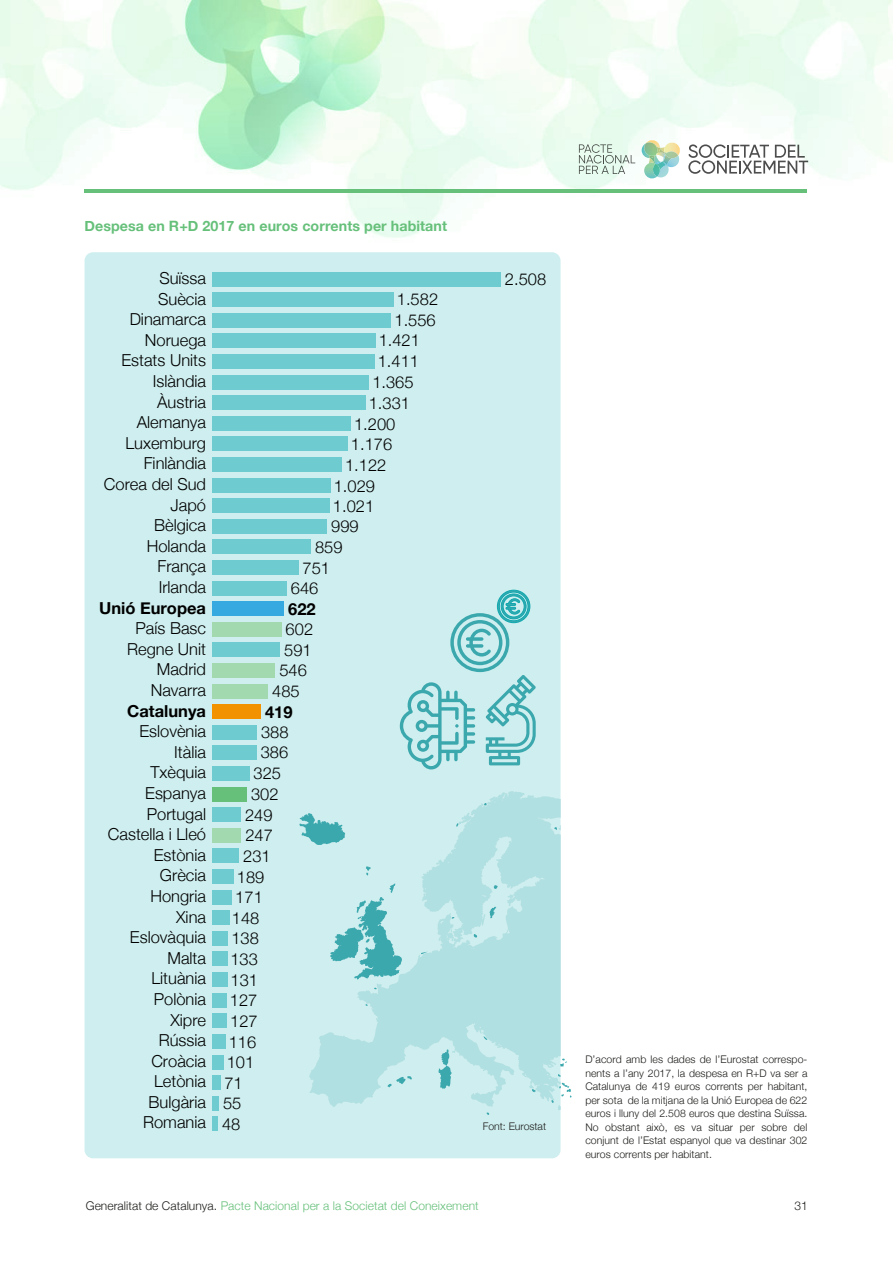
<style>
.page{position:relative;width:893px;height:1263px;background:#fff}
.page>*{position:absolute;margin:0;border:0;box-sizing:border-box;transform-origin:0 0}
.t1{font:300 16.5px/20.5px "Helvetica Neue";color:#000;text-align:right}
.t2{font:700 16.5px "Helvetica Neue";color:#000}
.t3{font:700 14.25px "Helvetica Neue";letter-spacing:.005em;color:#66c07a}
.t4{font:300 12px "Helvetica Neue";letter-spacing:.005em;color:#66c07a}
.t5{font:300 12px "Helvetica Neue";color:#1d1d1b}
.t6{font:300 10.5px/13.5px "Helvetica Neue";letter-spacing:.005em;color:#1d1d1b;text-align:justify}
.s1{font-weight:700}
.s2{color:#1d1d1b}
</style>
<div class="page">
<svg style="left:0;top:0;width:893px;height:299px"></svg>
<hr style="left:85px;top:190px;width:722px;height:3px;background:#66c07a">
<div style="left:85px;top:252px;width:476px;height:906px;background:#cfeeef;border-radius:9px"></div>
<div style="left:212px;top:272px;width:289px;height:14px;background:#6ecbcf"></div>
<div style="left:212px;top:292px;width:182px;height:15px;background:#6ecbcf"></div>
<div style="left:212px;top:313px;width:179px;height:15px;background:#6ecbcf"></div>
<div style="left:212px;top:333px;width:164px;height:15px;background:#6ecbcf"></div>
<div style="left:212px;top:354px;width:163px;height:15px;background:#6ecbcf"></div>
<div style="left:212px;top:375px;width:157px;height:14px;background:#6ecbcf"></div>
<div style="left:212px;top:395px;width:154px;height:15px;background:#6ecbcf"></div>
<div style="left:212px;top:416px;width:138px;height:15px;background:#6ecbcf"></div>
<div style="left:212px;top:436px;width:136px;height:15px;background:#6ecbcf"></div>
<div style="left:212px;top:457px;width:129px;height:15px;background:#6ecbcf"></div>
<div style="left:212px;top:478px;width:119px;height:14px;background:#6ecbcf"></div>
<div style="left:212px;top:498px;width:118px;height:15px;background:#6ecbcf"></div>
<div style="left:212px;top:519px;width:115px;height:15px;background:#6ecbcf"></div>
<div style="left:212px;top:539px;width:99px;height:15px;background:#6ecbcf"></div>
<div style="left:212px;top:560px;width:87px;height:15px;background:#6ecbcf"></div>
<div style="left:212px;top:581px;width:75px;height:14px;background:#6ecbcf"></div>
<div style="left:212px;top:601px;width:72px;height:15px;background:#36a9e1"></div>
<div style="left:212px;top:622px;width:70px;height:15px;background:#a3d9af"></div>
<div style="left:212px;top:642px;width:68px;height:15px;background:#6ecbcf"></div>
<div style="left:212px;top:663px;width:63px;height:15px;background:#a3d9af"></div>
<div style="left:212px;top:684px;width:56px;height:14px;background:#a3d9af"></div>
<div style="left:212px;top:704px;width:49px;height:15px;background:#f39200"></div>
<div style="left:212px;top:725px;width:45px;height:15px;background:#6ecbcf"></div>
<div style="left:212px;top:745px;width:45px;height:15px;background:#6ecbcf"></div>
<div style="left:212px;top:766px;width:38px;height:15px;background:#6ecbcf"></div>
<div style="left:212px;top:787px;width:35px;height:14px;background:#66c07a"></div>
<div style="left:212px;top:807px;width:29px;height:15px;background:#6ecbcf"></div>
<div style="left:212px;top:828px;width:29px;height:15px;background:#a3d9af"></div>
<div style="left:212px;top:848px;width:27px;height:15px;background:#6ecbcf"></div>
<div style="left:212px;top:869px;width:22px;height:15px;background:#6ecbcf"></div>
<div style="left:212px;top:890px;width:20px;height:14px;background:#6ecbcf"></div>
<div style="left:212px;top:910px;width:17px;height:15px;background:#6ecbcf"></div>
<div style="left:212px;top:931px;width:16px;height:15px;background:#6ecbcf"></div>
<div style="left:212px;top:951px;width:16px;height:15px;background:#6ecbcf"></div>
<div style="left:212px;top:972px;width:16px;height:15px;background:#6ecbcf"></div>
<div style="left:212px;top:993px;width:15px;height:14px;background:#6ecbcf"></div>
<div style="left:212px;top:1013px;width:15px;height:15px;background:#6ecbcf"></div>
<div style="left:212px;top:1034px;width:14px;height:15px;background:#6ecbcf"></div>
<div style="left:212px;top:1054px;width:12px;height:15px;background:#6ecbcf"></div>
<div style="left:212px;top:1075px;width:9px;height:15px;background:#6ecbcf"></div>
<div style="left:212px;top:1096px;width:7px;height:14px;background:#6ecbcf"></div>
<div style="left:212px;top:1116px;width:6px;height:15px;background:#6ecbcf"></div>
<svg style="left:299px;top:813px;width:10px;height:25px"></svg>
<svg style="left:561px;top:1058px;width:6px;height:8px"></svg>
<svg style="left:400px;top:589px;width:136px;height:180px"></svg>
<svg style="left:579px;top:144px;width:56px;height:30px;background:#cddcd2"></svg>
<svg style="left:688px;top:144px;width:120px;height:30px"></svg>
<svg style="left:642px;top:140px;width:38px;height:38px"></svg>
<svg style="left:309px;top:784px;width:252px;height:323px;fill:#b5e1e3"></svg>
<svg style="left:551px;top:1083px;width:21px;height:28px"></svg>
<h3 class="t3" style="left:85px;top:214px;width:364px">Despesa en R+D 2017 en euros corrents per habitant</h3>
<p class="t1" style="left:99px;top:267px;width:108px">Suïssa<br>Suècia<br>Dinamarca<br>Noruega<br>Estats Units<br>Islàndia<br>Àustria<br>Alemanya<br>Luxemburg<br>Finlàndia<br>Corea del Sud<br>Japó<br>Bèlgica<br>Holanda<br>França<br>Irlanda<br><span class="s1">Unió Europea<br></span>País Basc<br>Regne Unit<br>Madrid<br>Navarra<br><span class="s1">Catalunya<br></span>Eslovènia<br>Itàlia<br>Txèquia<br>Espanya<br>Portugal<br>Castella i Lleó<br>Estònia<br>Grècia<br>Hongria<br>Xina<br>Eslovàquia<br>Malta<br>Lituània<br>Polònia<br>Xipre<br>Rússia<br>Croàcia<br>Letònia<br>Bulgària<br>Romania</p>
<p class="t1" style="left:505px;top:268px;width:43px">2.508</p>
<p class="t1" style="left:397px;top:288px;width:43px">1.582</p>
<p class="t1" style="left:394px;top:309px;width:43px">1.556</p>
<p class="t1" style="left:379px;top:329px;width:43px">1.421</p>
<p class="t1" style="left:378px;top:350px;width:43px">1.411</p>
<p class="t1" style="left:372px;top:371px;width:43px">1.365</p>
<p class="t1" style="left:369px;top:392px;width:43px">1.331</p>
<p class="t1" style="left:354px;top:413px;width:43px">1.200</p>
<p class="t1" style="left:351px;top:433px;width:43px">1.176</p>
<p class="t1" style="left:345px;top:454px;width:43px">1.122</p>
<p class="t1" style="left:334px;top:474px;width:43px">1.029</p>
<p class="t1" style="left:333px;top:495px;width:43px">1.021</p>
<p class="t1" style="left:331px;top:515px;width:29px">999</p>
<p class="t1" style="left:315px;top:535px;width:29px">859</p>
<p class="t1" style="left:302px;top:557px;width:29px">751</p>
<p class="t1" style="left:291px;top:577px;width:29px">646</p>
<p class="t2" style="left:288px;top:596px;width:29px">622</p>
<p class="t1" style="left:286px;top:618px;width:29px">602</p>
<p class="t1" style="left:284px;top:638px;width:29px">591</p>
<p class="t1" style="left:279px;top:658px;width:29px">546</p>
<p class="t1" style="left:272px;top:680px;width:29px">485</p>
<p class="t2" style="left:265px;top:699px;width:29px">419</p>
<p class="t1" style="left:261px;top:721px;width:29px">388</p>
<p class="t1" style="left:261px;top:741px;width:29px">386</p>
<p class="t1" style="left:254px;top:762px;width:29px">325</p>
<p class="t1" style="left:251px;top:783px;width:29px">302</p>
<p class="t1" style="left:245px;top:804px;width:29px">249</p>
<p class="t1" style="left:245px;top:824px;width:29px">247</p>
<p class="t1" style="left:243px;top:845px;width:29px">231</p>
<p class="t1" style="left:237px;top:866px;width:29px">189</p>
<p class="t1" style="left:235px;top:886px;width:29px">171</p>
<p class="t1" style="left:232px;top:907px;width:29px">148</p>
<p class="t1" style="left:231px;top:927px;width:29px">138</p>
<p class="t1" style="left:230px;top:948px;width:29px">133</p>
<p class="t1" style="left:231px;top:969px;width:29px">131</p>
<p class="t1" style="left:230px;top:989px;width:29px">127</p>
<p class="t1" style="left:230px;top:1010px;width:29px">127</p>
<p class="t1" style="left:229px;top:1030px;width:29px">116</p>
<p class="t1" style="left:227px;top:1051px;width:29px">101</p>
<p class="t1" style="left:224px;top:1072px;width:20px">71</p>
<p class="t1" style="left:223px;top:1092px;width:20px">55</p>
<p class="t1" style="left:222px;top:1112px;width:20px">48</p>
<p class="t6" style="left:483px;top:1119px;width:65px">Font: Eurostat</p>
<p class="t6" style="left:585px;top:1052px;width:224px">D’acord amb les dades de l’Eurostat correspo&shy;nents a l’any 2017, la despesa en R+D va ser a Catalunya de 419 euros corrents per habitant, per sota de la mitjana de la Unió Europea de 622 euros i lluny del 2.508 euros que destina Suïssa.<br>No obstant això, es va situar per sobre del conjunt de l’Estat espanyol que va destinar 302 euros corrents per habitant.</p>
<p class="t4" style="left:86px;top:1196px;width:394px"><span class="s2">Generalitat de Catalunya.</span> Pacte Nacional per a la Societat del Coneixement</p>
<p class="t5" style="left:794px;top:1196px;width:15px">31</p>
</div>
